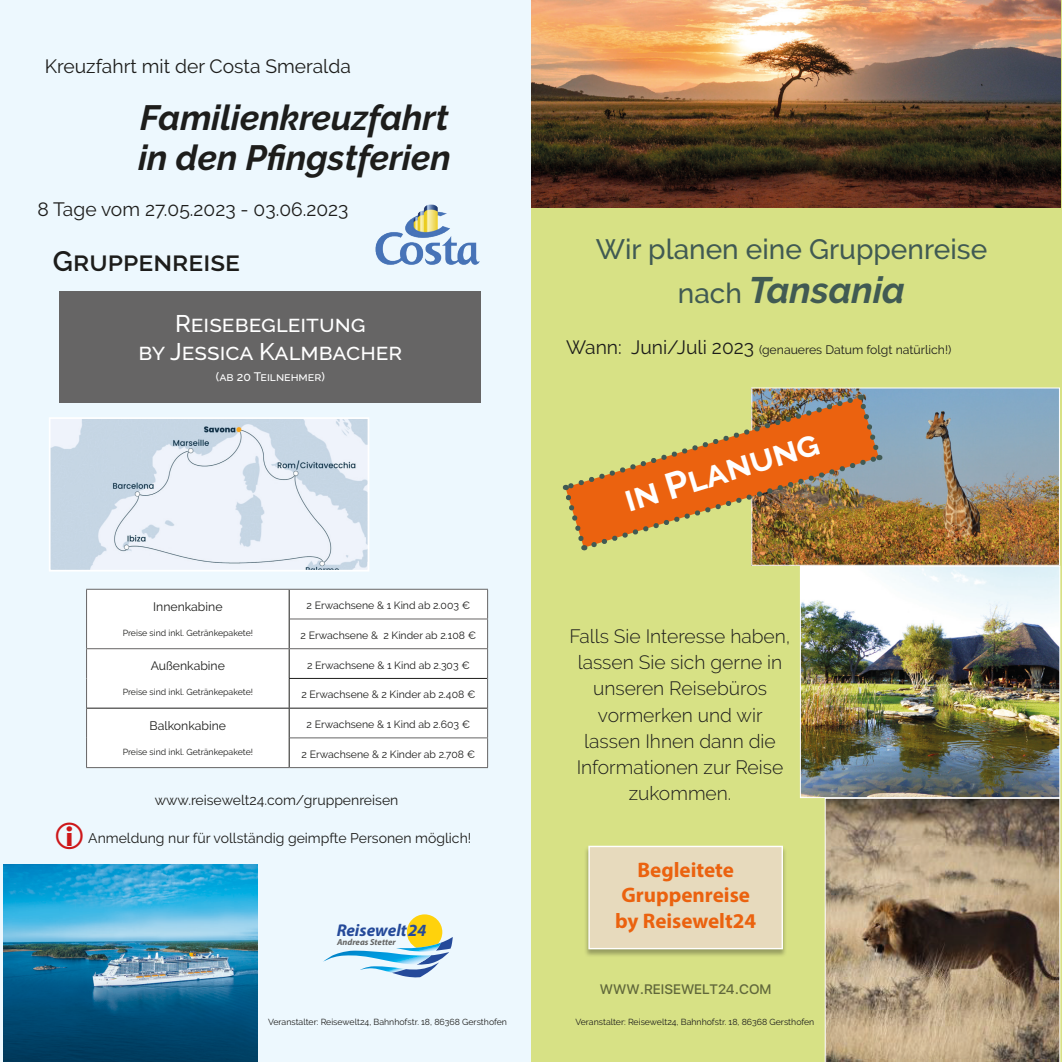
<style>
.page{position:relative;width:1062px;height:1062px;background:#fff}
.page>*{position:absolute;margin:0;border:0;box-sizing:border-box;transform-origin:0 0}
.t1{font:italic 700 36.75px "Raleway";color:#415a53}
.t2{font:700 36.75px "Raleway";color:#fff}
.t3{font:italic 700 35px "Raleway";color:#1d1d1b}
.t4{font:500 28px "Raleway";color:#415a53}
.t5{font:600 28px "Raleway";color:#1d1d1b}
.t6{font:500 23.97px "Raleway";color:#fff}
.t7{font:700 21.18px "Myriad Pro";color:#eb620f}
.t8{font:300 19.25px/26.2px "Raleway";color:#1d1d1b;text-align:center}
.t9{font:19.25px "Raleway";color:#1d1d1b}
.t10{font:17.5px "SF Pro Display";color:#61683b}
.t11{font:italic 700 17.15px "Myriad Pro";color:#254a9a}
.t12{font:14px "Raleway";color:#1d1d1b}
.t13{font:12.25px "Raleway";color:#1d1d1b}
.t14{font:500 12.25px "Raleway";color:#fff}
.t15{font:10.5px "Raleway";color:#1d1d1b}
.t16{font:8.75px "Raleway";color:#1d1d1b}
.t17{font:italic 700 8.75px "Myriad Pro";color:#646463}
.s1{font-weight:500;font-style:normal;font-size:28px}
.s2{font-size:19.25px}
</style>
<div class="page">
<div style="left:0;top:0;width:531px;height:1062px;background:#edf8fe"></div>
<div style="left:87px;top:590px;width:400px;height:177px;background:#fff"></div>
<hr style="left:289px;top:589px;width:1px;height:30px;background:#1d1d1b">
<hr style="left:289px;top:678px;width:198px;height:1px;background:#1d1d1b">
<svg style="left:289px;top:619px;width:1px;height:88px"></svg>
<hr style="left:87px;top:707px;width:202px;height:1px;background:#1d1d1b">
<hr style="left:289px;top:707px;width:198px;height:1px;background:#1d1d1b">
<hr style="left:289px;top:708px;width:1px;height:30px;background:#1d1d1b">
<svg style="left:289px;top:738px;width:1px;height:29px"></svg>
<hr style="left:86px;top:589px;width:203px;height:1px;background:#666565">
<hr style="left:86px;top:589px;width:1px;height:30px;background:#666565">
<hr style="left:289px;top:589px;width:199px;height:1px;background:#666565">
<hr style="left:289px;top:618px;width:199px;height:1px;background:#666565">
<hr style="left:86px;top:648px;width:203px;height:1px;background:#666565">
<svg style="left:86px;top:619px;width:1px;height:59px"></svg>
<hr style="left:289px;top:648px;width:199px;height:1px;background:#666565">
<svg style="left:487px;top:589px;width:1px;height:89px"></svg>
<hr style="left:86px;top:678px;width:1px;height:30px;background:#666565">
<hr style="left:487px;top:678px;width:1px;height:30px;background:#666565">
<hr style="left:86px;top:708px;width:1px;height:30px;background:#666565">
<svg style="left:86px;top:738px;width:1px;height:29px"></svg>
<hr style="left:289px;top:737px;width:199px;height:1px;background:#666565">
<svg style="left:487px;top:708px;width:1px;height:59px"></svg>
<hr style="left:86px;top:767px;width:203px;height:1px;background:#666565">
<hr style="left:289px;top:767px;width:199px;height:1px;background:#666565">
<img style="left:375px;top:204px;width:105px;height:61px">
<img style="left:4px;top:864px;width:253px;height:198px">
<div style="left:60px;top:291px;width:421px;height:112px;background:#666565"></div>
<svg style="left:323px;top:914px;width:130px;height:63px"></svg>
<img style="left:52px;top:420px;width:314px;height:148px">
<div style="left:49px;top:417px;width:320px;height:154px;border:2px solid #fff"></div>
<div style="left:531px;top:0;width:531px;height:1062px;background:#d7e185"></div>
<div style="left:584px;top:845px;width:203px;height:112px;background:#1d1d1b;opacity:.34"></div>
<div style="left:589px;top:846px;width:193px;height:102px;background:#e7dabd"></div>
<div style="left:588px;top:845px;width:195px;height:104px;border:1px solid #fff"></div>
<img style="left:753px;top:389px;width:304px;height:175px">
<div style="left:751px;top:387px;width:308px;height:179px;border:1px solid #fff"></div>
<svg style="left:824px;top:798px;width:236px;height:264px;background:#9a876e"></svg>
<img style="left:531px;top:0;width:529px;height:207px">
<img style="left:802px;top:568px;width:256px;height:228px">
<div style="left:800px;top:566px;width:260px;height:232px;border:1px solid #fff"></div>
<img style="left:562px;top:394px;width:320px;height:157px">
<p class="t9" style="left:45px;top:55px;width:307px">Kreuzfahrt mit der Costa Smeralda</p>
<p class="t3" style="left:140px;top:97px;width:310px">Familienkreuzfahrt</p>
<p class="t3" style="left:138px;top:138px;width:314px">in den Pfingstferien</p>
<p class="t9" style="left:38px;top:198px;width:312px">8 Tage vom 27.05.2023 - 03.06.2023</p>
<p class="t5" style="left:53px;top:245px;width:189px">Gruppenreise</p>
<p class="t6" style="left:175px;top:309px;width:192px">Reisebegleitung</p>
<p class="t6" style="left:138px;top:338px;width:265px">by Jessica Kalmbacher</p>
<p class="t14" style="left:216px;top:370px;width:110px">(ab 20 Teilnehmer)</p>
<p class="t13" style="left:153px;top:599px;width:71px">Innenkabine</p>
<p class="t16" style="left:123px;top:628px;width:132px">Preise sind inkl. Getränkepakete!</p>
<p class="t15" style="left:306px;top:599px;width:165px">2 Erwachsene &amp; 1 Kind ab 2.003 €</p>
<p class="t15" style="left:301px;top:629px;width:177px">2 Erwachsene &amp; 2 Kinder ab 2.108 €</p>
<p class="t13" style="left:151px;top:658px;width:76px">Außenkabine</p>
<p class="t16" style="left:123px;top:687px;width:132px">Preise sind inkl. Getränkepakete!</p>
<p class="t15" style="left:307px;top:658px;width:164px">2 Erwachsene &amp; 1 Kind ab 2.303 €</p>
<p class="t15" style="left:301px;top:688px;width:176px">2 Erwachsene &amp; 2 Kinder ab 2.408 €</p>
<p class="t13" style="left:150px;top:718px;width:78px">Balkonkabine</p>
<p class="t16" style="left:123px;top:746px;width:132px">Preise sind inkl. Getränkepakete!</p>
<p class="t15" style="left:307px;top:718px;width:165px">2 Erwachsene &amp; 1 Kind ab 2.603 €</p>
<p class="t15" style="left:302px;top:748px;width:175px">2 Erwachsene &amp; 2 Kinder ab 2.708 €</p>
<p class="t12" style="left:155px;top:791px;width:245px">www.reisewelt24.com/gruppenreisen</p>
<p class="t12" style="left:88px;top:830px;width:384px">Anmeldung nur für vollständig geimpfte Personen möglich!</p>
<p class="t11" style="left:337px;top:919px;width:91px">Reisewelt24</p>
<p class="t17" style="left:337px;top:936px;width:60px">Andreas Stetter</p>
<p class="t16" style="left:268px;top:1017px;width:240px">Veranstalter: Reisewelt24, Bahnhofstr. 18, 86368 Gersthofen</p>
<p class="t4" style="left:596px;top:233px;width:393px">Wir planen eine Gruppenreise</p>
<p class="t1" style="left:678px;top:269px;width:229px"><span class="s1">nach</span> Tansania</p>
<p class="t13" style="left:566px;top:342px;width:387px"><span class="s2">Wann: Juni/Juli 2023</span> (genaueres Datum folgt natürlich!)</p>
<p class="t2" style="left:619px;top:480px;width:204px;rotate:-17deg">in Planung</p>
<p class="t8" style="left:569px;top:623px;width:222px">Falls Sie Interesse haben, lassen Sie sich gerne in unseren Reisebüros</p>
<p class="t8" style="left:576px;top:701px;width:208px">vormerken und wir lassen Ihnen dann die<br>Informationen zur Reise zukommen.</p>
<p class="t7" style="left:637px;top:856px;width:98px">Begleitete</p>
<p class="t7" style="left:621px;top:881px;width:130px">Gruppenreise</p>
<p class="t7" style="left:615px;top:906px;width:143px">by Reisewelt24</p>
<p class="t10" style="left:600px;top:975px;width:173px">www.reisewelt24.com</p>
<p class="t16" style="left:575px;top:1017px;width:240px">Veranstalter: Reisewelt24, Bahnhofstr. 18, 86368 Gersthofen</p>
</div>
